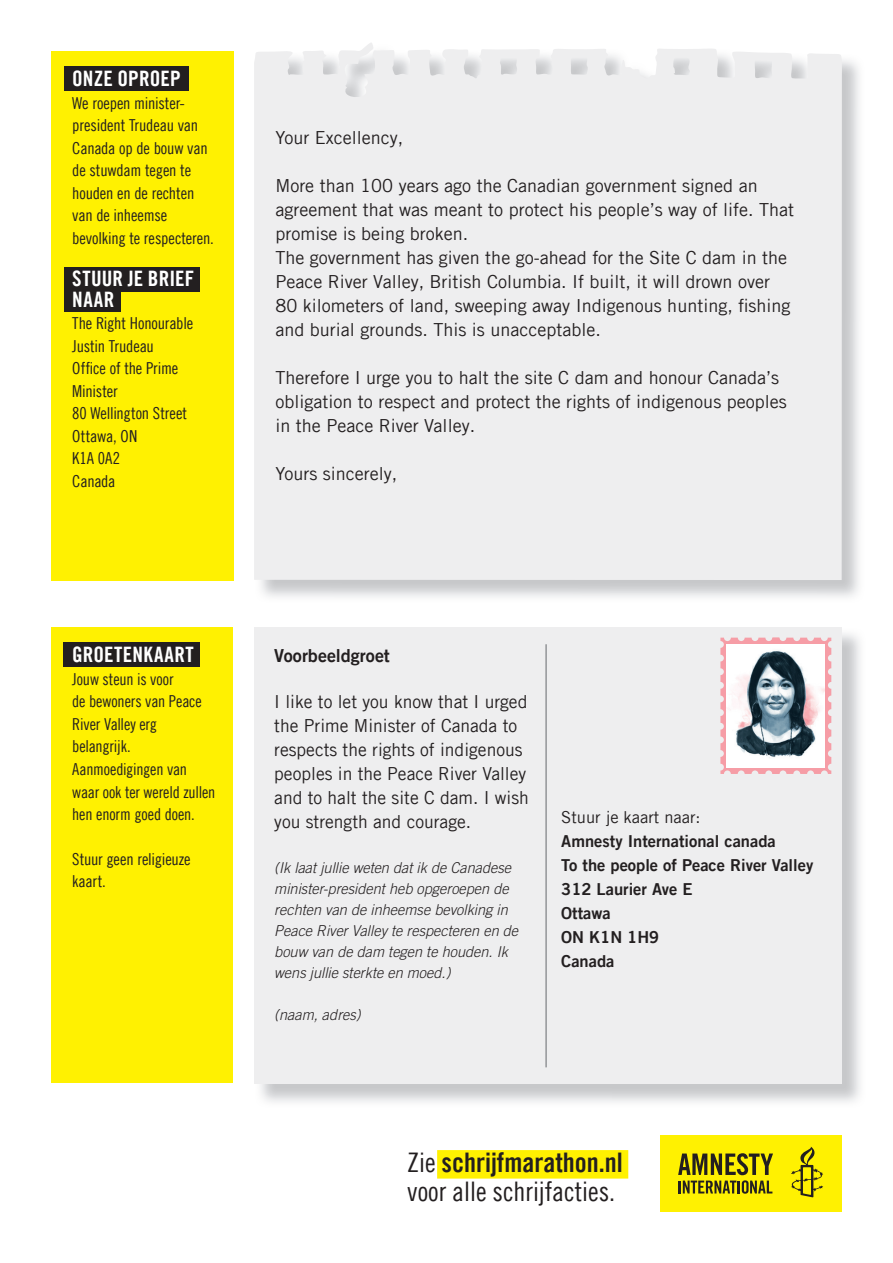
<style>
.page{position:relative;width:893px;height:1263px;background:#fff}
.page>*{position:absolute;margin:0;border:0;box-sizing:border-box;transform-origin:0 0}
.t1{font:27px "Amnesty Trade Gothic Cn 18";color:#231f20}
.t2{font:27px "Amnesty Trade Gothic Bd Cn 20";color:#231f20}
.t3{font:21.3px/20.2px "Amnesty Trade Gothic Bd Cn 20";letter-spacing:.005em;color:#fff}
.t4{font:18px/24px "Amnesty Trade Gothic";color:#231f20}
.t5{font:18px "Amnesty Trade Gothic Bd 2";color:#231f20}
.t6{font:16.5px/22.5px "Amnesty Trade Gothic Cn 18";letter-spacing:-.01em;color:#231f20}
.t7{font:16.5px/24px "Amnesty Trade Gothic Bd 2";color:#231f20}
.t8{font:16.5px "Amnesty Trade Gothic";color:#231f20}
.t9{font:italic 300 15px/21px "Amnesty Trade Gothic";color:#231f20}
.s1{font-family:"Amnesty Trade Gothic Cn 18"}
</style>
<div class="page">
<div style="left:254px;top:43px;width:588px;height:537px;background:#eeeeef"></div>
<div style="left:254px;top:627px;width:588px;height:457px;background:#eeeeef"></div>
<div style="left:51px;top:51px;width:182px;height:529px;background:#fff101"></div>
<div style="left:51px;top:627px;width:182px;height:455px;background:#fff101"></div>
<div style="left:64px;top:66px;width:124px;height:24px;background:#231f20"></div>
<div style="left:64px;top:642px;width:136px;height:24px;background:#231f20"></div>
<div style="left:64px;top:267px;width:135px;height:24px;background:#231f20"></div>
<div style="left:64px;top:287px;width:56px;height:24px;background:#231f20"></div>
<div style="left:437px;top:1150px;width:191px;height:28px;background:#fff101"></div>
<hr style="left:545px;top:644px;width:2px;height:423px;background:#939598">
<div style="left:660px;top:1135px;width:182px;height:77px;background:#fff101"></div>
<svg style="left:791px;top:1146px;width:32px;height:51px"></svg>
<svg style="left:678px;top:1153px;width:95px;height:41px"></svg>
<svg style="left:720px;top:638px;width:111px;height:136px"></svg>
<img style="left:727px;top:645px;width:98px;height:122px">
<p class="t3" style="left:72px;top:68px;width:110px">ONZE OPROEP</p>
<p class="t6" style="left:72px;top:91px;width:143px">We roepen minister&shy;president Trudeau van<br>Canada op de bouw van de stuwdam tegen te houden en de rechten van de inheemse bevolking te respecteren.</p>
<p class="t3" style="left:72px;top:268px;width:123px">STUUR JE BRIEF<br>NAAR</p>
<p class="t6" style="left:72px;top:312px;width:122px">The Right Honourable<br>Justin Trudeau<br>Office of the Prime<br>Minister<br>80 Wellington Street<br>Ottawa, ON<br>K1A 0A2<br>Canada</p>
<p class="t4" style="left:275px;top:125px;width:129px">Your Excellency,</p>
<p class="t4" style="left:275px;top:173px;width:520px">More than 100 years ago the Canadian government signed an agreement that was meant to protect his people’s way of life. That promise is being broken.<br>The government has given the go-ahead for the Site C dam in the Peace River Valley, British Columbia. If built, it will drown over 80 kilometers of land, sweeping away Indigenous hunting, fishing and burial grounds. This is unacceptable.</p>
<p class="t4" style="left:275px;top:365px;width:513px">Therefore I urge you to halt the site C dam and honour Canada’s obligation to respect and protect the rights of indigenous peoples in the Peace River Valley.</p>
<p class="t4" style="left:275px;top:461px;width:123px">Yours sincerely,</p>
<p class="t3" style="left:72px;top:644px;width:123px">GROETENKAART</p>
<p class="t6" style="left:72px;top:668px;width:145px">Jouw steun is voor<br>de bewoners van Peace<br>River Valley erg belangrĳk.<br>Aanmoedigingen van waar ook ter wereld zullen hen enorm goed doen.</p>
<p class="t6" style="left:72px;top:848px;width:120px">Stuur geen religieuze kaart.</p>
<p class="t5" style="left:274px;top:644px;width:117px">Voorbeeldgroet</p>
<p class="t4" style="left:274px;top:689px;width:256px">I like to let you know that I urged the Prime Minister of Canada to respects the rights of indigenous peoples in the Peace River Valley and to halt the site C dam. I wish you strength and courage.</p>
<p class="t9" style="left:274px;top:857px;width:245px">(Ik laat jullie weten dat ik de Canadese minister-president heb opgeroepen de rechten van de inheemse bevolking in Peace River Valley te respecteren en de bouw van de dam tegen te houden. Ik wens jullie sterkte en moed.)</p>
<p class="t9" style="left:274px;top:1004px;width:88px">(naam, adres)</p>
<p class="t8" style="left:561px;top:807px;width:141px">Stuur je kaart naar:</p>
<p class="t7" style="left:561px;top:829px;width:254px">Amnesty International canada<br>To the people of Peace River Valley<br>312 Laurier Ave E<br>Ottawa<br>ON K1N 1H9<br>Canada</p>
<h1 class="t2" style="left:407px;top:1146px;width:217px"><span class="s1">Zie</span> schrĳfmarathon.nl</h1>
<h1 class="t1" style="left:407px;top:1175px;width:210px">voor alle schrĳfacties.</h1>
</div>
